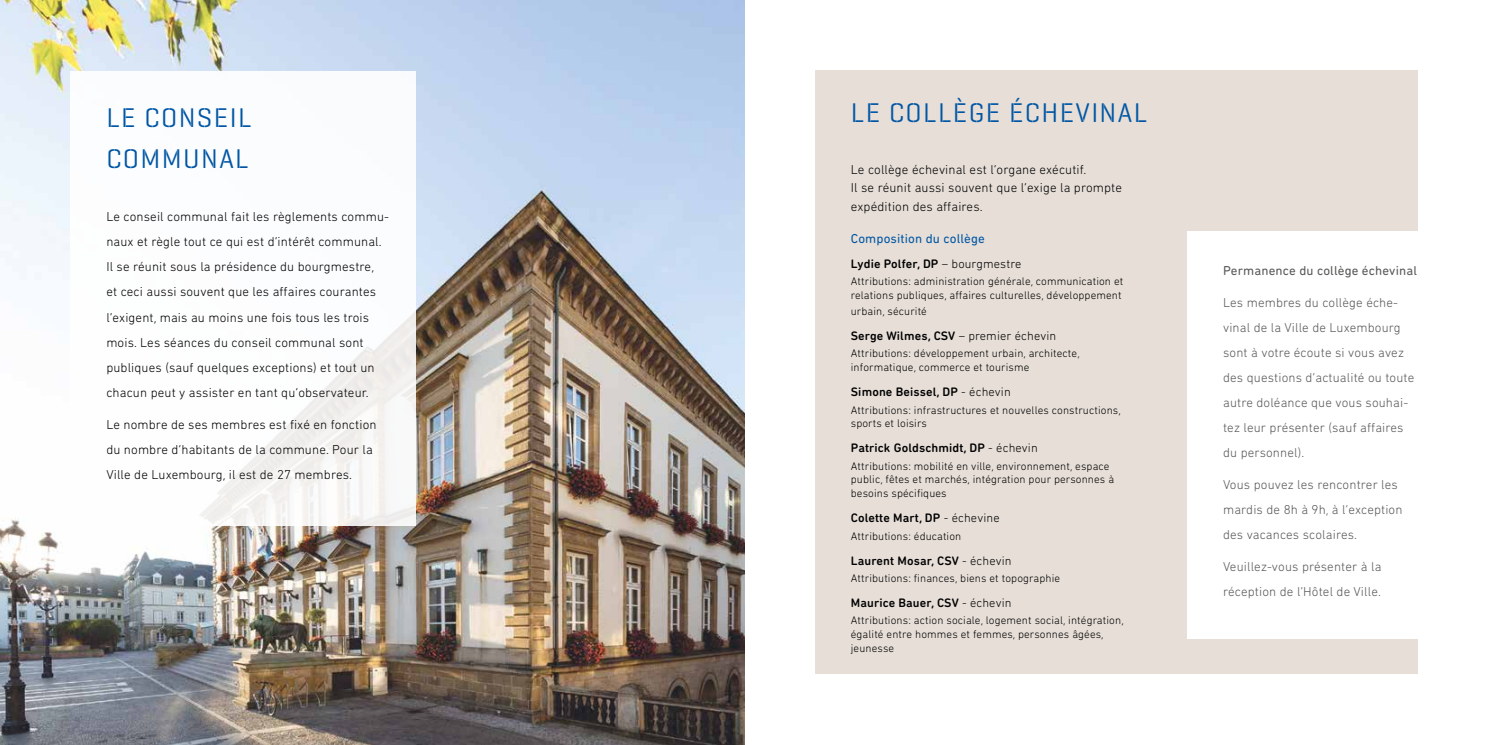
<style>
.page{position:relative;width:1489px;height:745px;background:#fff}
.page>*{position:absolute;margin:0;border:0;box-sizing:border-box;transform-origin:0 0}
.t1{font:27.5px/40.9px "Geogrotesque Stencil A";letter-spacing:.05em;color:#0056a4}
.t2{font:300 13.12px/25px "DIN Next Rounded LT Pro";letter-spacing:.01em;color:#000}
.t3{font:300 13.12px/25px "DIN Next Rounded LT Pro";letter-spacing:.01em;color:#575756}
.t4{font:13.12px "DIN Next Rounded LT Pro";letter-spacing:.01em;color:#575756}
.t5{font:13.12px "DIN Next Rounded LT Pro";letter-spacing:.01em;color:#0056a4}
.t6{font:500 12.5px "DIN Next Rounded LT Pro";letter-spacing:.01em;color:#000}
.t7{font:300 11.25px/13.8px "DIN Next Rounded LT Pro";letter-spacing:.01em;color:#000}
.s1{font-weight:300}
</style>
<div class="page">
<div style="left:815px;top:71px;width:602px;height:602px;background:#e6ded7"></div>
<div style="left:1187px;top:230px;width:301px;height:408px;background:#fff"></div>
<img style="left:0;top:0;width:744px;height:744px">
<div style="left:71px;top:71px;width:345px;height:453px;background:#fff"></div>
<h1 class="t1" style="left:106px;top:96px;width:147px">LE CONSEIL<br>COMMUNAL</h1>
<p class="t2" style="left:106px;top:204px;width:284px">Le conseil communal fait les règlements commu&shy;naux et règle tout ce qui est d’intérêt communal.<br>Il se réunit sous la présidence du bourgmestre,<br>et ceci aussi souvent que les affaires courantes l’exigent, mais au moins une fois tous les trois mois. Les séances du conseil communal sont publiques (sauf quelques exceptions) et tout un chacun peut y assister en tant qu’observateur.</p>
<p class="t2" style="left:106px;top:411px;width:272px">Le nombre de ses membres est fixé en fonction du nombre d’habitants de la commune. Pour la<br>Ville de Luxembourg, il est de 27 membres.</p>
<h1 class="t1" style="left:850px;top:91px;width:298px">LE COLLÈGE ÉCHEVINAL</h1>
<p class="t2" style="left:850px;top:161px;width:273px;line-height:17.5px">Le collège échevinal est l’organe exécutif.<br>Il se réunit aussi souvent que l’exige la prompte</p>
<p class="t2" style="left:850px;top:193px;width:133px">expédition des affaires.</p>
<p class="t5" style="left:850px;top:230px;width:136px">Composition du collège</p>
<p class="t6" style="left:850px;top:256px;width:172px">Lydie Polfer, DP <span class="s1">– bourgmestre</span></p>
<p class="t7" style="left:850px;top:274px;width:274px">Attributions: administration générale, communication et relations publiques, affaires culturelles, développement</p>
<p class="t7" style="left:850px;top:304px;width:78px">urbain, sécurité</p>
<p class="t6" style="left:850px;top:328px;width:207px">Serge Wilmes, CSV <span class="s1">– premier échevin</span></p>
<p class="t7" style="left:850px;top:346px;width:230px">Attributions: développement urbain, architecte, informatique, commerce et tourisme</p>
<p class="t6" style="left:850px;top:384px;width:161px">Simone Beissel, DP <span class="s1">- échevin</span></p>
<p class="t7" style="left:850px;top:402px;width:271px">Attributions: infrastructures et nouvelles constructions, sports et loisirs</p>
<p class="t6" style="left:850px;top:440px;width:188px">Patrick Goldschmidt, DP <span class="s1">- échevin</span></p>
<p class="t7" style="left:850px;top:458px;width:265px">Attributions: mobilité en ville, environnement, espace public, fêtes et marchés, intégration pour personnes à besoins spécifiques</p>
<p class="t6" style="left:850px;top:510px;width:150px">Colette Mart, DP <span class="s1">- échevine</span></p>
<p class="t7" style="left:850px;top:528px;width:112px">Attributions: éducation</p>
<p class="t6" style="left:850px;top:552px;width:162px">Laurent Mosar, CSV <span class="s1">- échevin</span></p>
<p class="t7" style="left:850px;top:570px;width:211px">Attributions: finances, biens et topographie</p>
<p class="t6" style="left:850px;top:595px;width:162px">Maurice Bauer, CSV <span class="s1">- échevin</span></p>
<p class="t7" style="left:850px;top:613px;width:274px">Attributions: action sociale, logement social, intégration, égalité entre hommes et femmes, personnes âgées, jeunesse</p>
<p class="t4" style="left:1222px;top:262px;width:195px">Permanence du collège échevinal</p>
<p class="t3" style="left:1222px;top:289px;width:193px">Les membres du collège éche&shy;vinal de la Ville de Luxembourg sont à votre écoute si vous avez des questions d’actualité ou toute autre doléance que vous souhai&shy;tez leur présenter (sauf affaires du personnel).</p>
<p class="t3" style="left:1222px;top:471px;width:181px">Vous pouvez les rencontrer les mardis de 8h à 9h, à l’exception des vacances scolaires.</p>
<p class="t3" style="left:1222px;top:553px;width:160px">Veuillez-vous présenter à la réception de l’Hôtel de Ville.</p>
</div>
